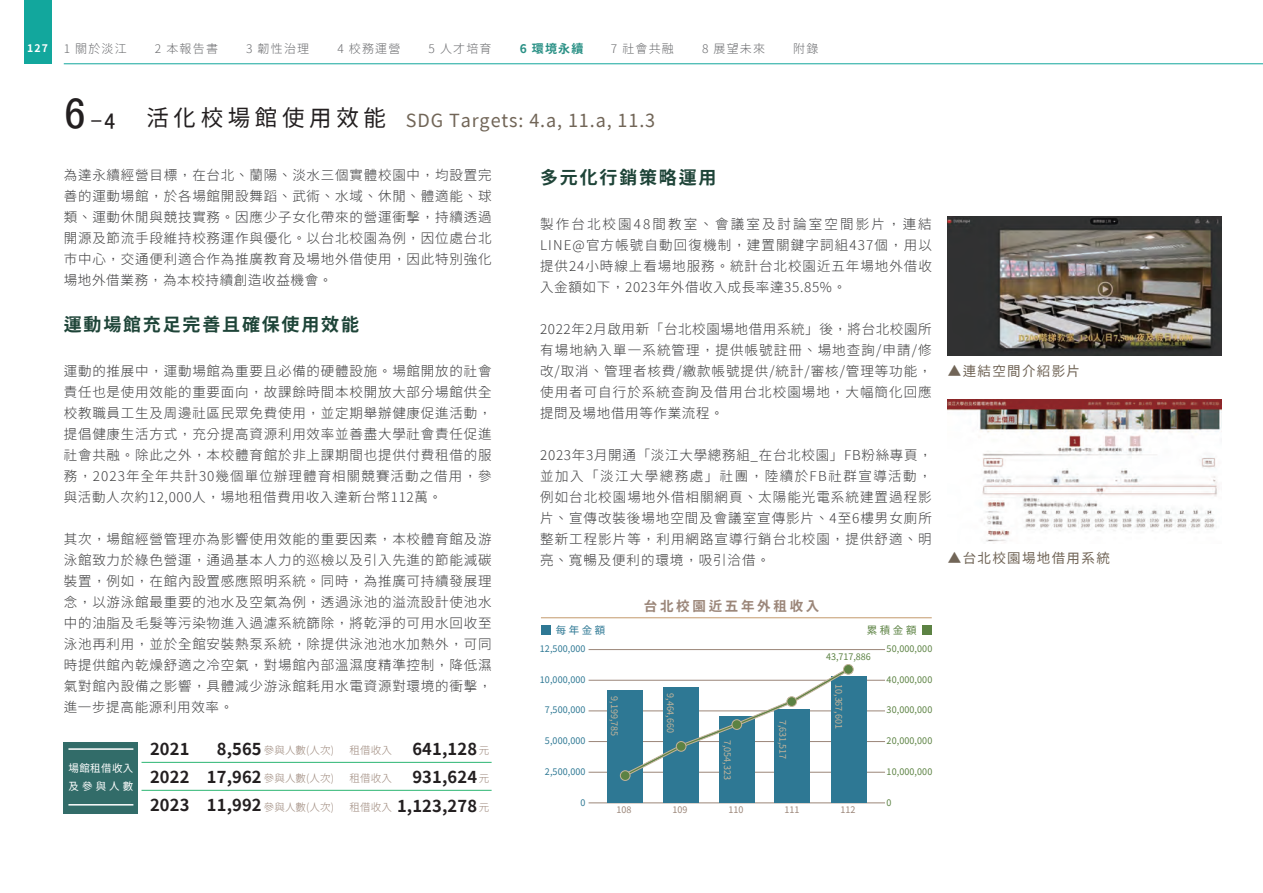
<style>
.page{position:relative;width:1263px;height:893px;background:#fff}
.page>*{position:absolute;margin:0;border:0;box-sizing:border-box;transform-origin:0 0}
.t1{font:22.5px "MS P Gothic";color:#231f20}
.t2{font:18px "Taipei Sans TC Beta";letter-spacing:.05em;color:#716557}
.t3{font:700 18px "Taipei Sans TC Beta";letter-spacing:.1em;color:#1e4438}
.t4{font:700 16.5px "Taipei Sans TC Beta";letter-spacing:.01em;color:#231f20}
.t5{font:300 13.5px/21px "Taipei Sans TC Beta";letter-spacing:.06em;color:#3e3e3f;text-align:justify}
.t6{font:13.5px "Taipei Sans TC Beta";letter-spacing:.1em;color:#716557}
.t7{font:700 13.5px "Taipei Sans TC Beta";letter-spacing:.2em;color:#9b8679}
.t8{font:300 12px "Taipei Sans TC Beta";letter-spacing:.1em;color:#6c6d70}
.t9{font:700 12px "Taipei Sans TC Beta";color:#299085}
.t10{font:300 10.5px "Taipei Sans TC Beta";letter-spacing:.01em;color:#9b8679}
.t11{font:10.5px/18px "Taipei Sans TC Beta";letter-spacing:.04em;color:#fff}
.t12{font:10.5px "Taipei Sans TC Beta";color:#2e7894}
.t13{font:10.5px "Taipei Sans TC Beta";color:#5c8243}
.t14{font:700 10.5px "Taipei Sans TC Beta";color:#fff}
.t15{font:9px "Taipei Sans TC Beta";letter-spacing:.01em;color:#5c8243}
.t16{font:9px "Taipei Sans TC Beta";letter-spacing:.01em;color:#2e7894}
.t17{font:9px "Taipei Sans TC Beta";letter-spacing:-.005em;color:#c3b49b}
.t18{font:9px "Taipei Sans TC Beta";letter-spacing:.01em;color:#9b8679}
.s1{font-size:45px}
.s2{font-size:22.5px;color:#231f20}
.s3{font-weight:700;font-size:16.5px;color:#231f20}
.s4{font-weight:300;font-size:10.5px;color:#9b8679}
</style>
<div class="page">
<div style="left:64px;top:742px;width:74px;height:72px;background:#326c69"></div>
<div style="left:24px;top:0;width:27px;height:64px;background:#12a79d"></div>
<hr style="left:64px;top:63px;width:1199px;height:1px;background:#12a79d">
<hr style="left:142px;top:762px;width:350px;height:1px;background:#2bb572">
<hr style="left:142px;top:790px;width:350px;height:1px;background:#2bb572">
<hr style="left:68px;top:748px;width:65px;height:2px;background:#fff">
<hr style="left:68px;top:804px;width:65px;height:1px;background:#fff">
<hr style="left:588px;top:649px;width:297px;height:1px;background:#9b8679">
<hr style="left:541px;top:617px;width:391px;height:1px;background:#c39a6b">
<hr style="left:588px;top:680px;width:297px;height:1px;background:#9b8679">
<hr style="left:588px;top:711px;width:297px;height:1px;background:#9b8679">
<hr style="left:588px;top:741px;width:297px;height:1px;background:#9b8679">
<hr style="left:588px;top:772px;width:297px;height:1px;background:#9b8679">
<hr style="left:588px;top:802px;width:297px;height:1px;background:#9b8679">
<div style="left:541px;top:625px;width:10px;height:10px;background:#2e7894"></div>
<div style="left:922px;top:625px;width:10px;height:10px;background:#5c8243"></div>
<div style="left:607px;top:690px;width:35px;height:113px;background:#2e7894"></div>
<div style="left:663px;top:687px;width:36px;height:116px;background:#2e7894"></div>
<div style="left:719px;top:717px;width:36px;height:86px;background:#2e7894"></div>
<div style="left:774px;top:710px;width:36px;height:93px;background:#2e7894"></div>
<div style="left:831px;top:676px;width:35px;height:127px;background:#2e7894"></div>
<svg style="left:624px;top:670px;width:225px;height:107px"></svg>
<div style="left:620px;top:771px;width:10px;height:9px;background:#5c8243;border-radius:50%"></div>
<div style="left:620px;top:770px;width:10px;height:11px;border:1px solid #c3b49b;border-radius:50%"></div>
<div style="left:676px;top:741px;width:10px;height:10px;background:#5c8243;border-radius:50%"></div>
<div style="left:676px;top:741px;width:10px;height:10px;border:1px solid #c3b49b;border-radius:50%"></div>
<div style="left:732px;top:720px;width:10px;height:9px;background:#5c8243;border-radius:50%"></div>
<div style="left:732px;top:719px;width:10px;height:11px;border:1px solid #c3b49b;border-radius:50%"></div>
<div style="left:787px;top:697px;width:9px;height:9px;background:#5c8243;border-radius:50%"></div>
<div style="left:787px;top:696px;width:10px;height:11px;border:1px solid #c3b49b;border-radius:50%"></div>
<div style="left:843px;top:664px;width:10px;height:10px;background:#5c8243;border-radius:50%"></div>
<div style="left:843px;top:664px;width:10px;height:10px;border:1px solid #c3b49b;border-radius:50%"></div>
<img style="left:948px;top:217px;width:274px;height:139px">
<img style="left:948px;top:399px;width:274px;height:143px">
<p class="t14" style="left:27px;top:42px;width:22px">127</p>
<p class="t8" style="left:64px;top:42px;width:65px">1 關於淡江</p>
<p class="t8" style="left:155px;top:42px;width:65px">2 本報告書</p>
<p class="t8" style="left:246px;top:42px;width:65px">3 韌性治理</p>
<p class="t8" style="left:337px;top:42px;width:65px">4 校務運營</p>
<p class="t8" style="left:428px;top:42px;width:65px">5 人才培育</p>
<p class="t9" style="left:520px;top:42px;width:65px">6 環境永續</p>
<p class="t8" style="left:611px;top:42px;width:65px">7 社會共融</p>
<p class="t8" style="left:702px;top:42px;width:65px">8 展望未來</p>
<p class="t8" style="left:793px;top:42px;width:27px">附錄</p>
<h1 class="t1" style="left:64px;top:110px;width:53px"><span class="s1">6</span>-4</h1>
<h2 class="t2" style="left:147px;top:111px;width:510px"><span class="s2">活化校場館使用效能</span> SDG Targets: 4.a, 11.a, 11.3</h2>
<p class="t5" style="left:64px;top:165px;width:429px">為達永續經營目標，在台北、蘭陽、淡水三個實體校園中，均設置完善的運動場館，於各場館開設舞蹈、武術、水域、休閒、體適能、球類、運動休閒與競技實務。因應少子女化帶來的營運衝擊，持續透過開源及節流手段維持校務運作與優化。以台北校園為例，因位處台北市中心，交通便利適合作為推廣教育及場地外借使用，因此特別強化場地外借業務，為本校持續創造收益機會。</p>
<h2 class="t3" style="left:64px;top:314px;width:297px">運動場館充足完善且確保使用效能</h2>
<p class="t5" style="left:64px;top:361px;width:429px">運動的推展中，運動場館為重要且必備的硬體設施。場館開放的社會責任也是使用效能的重要面向，故課餘時間本校開放大部分場館供全校教職員工生及周邊社區民眾免費使用，並定期舉辦健康促進活動，提倡健康生活方式，充分提高資源利用效率並善盡大學社會責任促進社會共融。除此之外，本校體育館於非上課期間也提供付費租借的服務，2023年全年共計30幾個單位辦理體育相關競賽活動之借用，參與活動人次約12,000人，場地租借費用收入達新台幣112萬。</p>
<p class="t5" style="left:64px;top:529px;width:429px">其次，場館經營管理亦為影響使用效能的重要因素，本校體育館及游泳館致力於綠色營運，通過基本人力的巡檢以及引入先進的節能減碳裝置，例如，在館內設置感應照明系統。同時，為推廣可持續發展理念，以游泳館最重要的池水及空氣為例，透過泳池的溢流設計使池水中的油脂及毛髮等污染物進入過濾系統篩除，將乾淨的可用水回收至泳池再利用，並於全館安裝熱泵系統，除提供泳池池水加熱外，可同時提供館內乾燥舒適之冷空氣，對場館內部溫濕度精準控制，降低濕氣對館內設備之影響，具體減少游泳館耗用水電資源對環境的衝擊，進一步提高能源利用效率。</p>
<p class="t11" style="left:68px;top:759px;width:66px">場館租借收入及參與人數</p>
<p class="t4" style="left:150px;top:739px;width:41px">2021</p>
<p class="t10" style="left:217px;top:745px;width:119px"><span class="s3">8,565</span> 參與人數(人次)</p>
<p class="t4" style="left:412px;top:740px;width:66px">641,128</p>
<p class="t4" style="left:150px;top:767px;width:186px">2022 17,962 <span class="s4">參與人數(人次)</span></p>
<p class="t10" style="left:349px;top:773px;width:44px">租借收入</p>
<p class="t10" style="left:457px;top:773px;width:33px">　　元</p>
<p class="t10" style="left:349px;top:745px;width:44px">租借收入</p>
<p class="t10" style="left:457px;top:745px;width:33px">　　元</p>
<p class="t4" style="left:412px;top:768px;width:66px">931,624</p>
<p class="t4" style="left:150px;top:796px;width:186px">2023 11,992 <span class="s4">參與人數(人次)</span></p>
<p class="t10" style="left:349px;top:801px;width:44px">租借收入</p>
<p class="t10" style="left:457px;top:801px;width:33px">　　元</p>
<p class="t4" style="left:397px;top:796px;width:82px">1,123,278</p>
<h2 class="t3" style="left:540px;top:167px;width:178px">多元化行銷策略運用</h2>
<p class="t5" style="left:540px;top:214px;width:393px">製作台北校園48間教室、會議室及討論室空間影片，連結LINE@官方帳號自動回復機制，建置關鍵字詞組437個，用以提供24小時線上看場地服務。統計台北校園近五年場地外借收入金額如下，2023年外借收入成長率達35.85%。</p>
<p class="t5" style="left:540px;top:319px;width:393px">2022年2月啟用新「台北校園場地借用系統」後，將台北校園所有場地納入單一系統管理，提供帳號註冊、場地查詢/申請/修改/取消、管理者核費/繳款帳號提供/統計/審核/管理等功能，使用者可自行於系統查詢及借用台北校園場地，大幅簡化回應提問及場地借用等作業流程。</p>
<p class="t5" style="left:540px;top:445px;width:393px">2023年3月開通「淡江大學總務組_在台北校園」FB粉絲專頁，並加入「淡江大學總務處」社團，陸續於FB社群宣導活動，例如台北校園場地外借相關網頁、太陽能光電系統建置過程影片、宣傳改裝後場地空間及會議室宣傳影片、4至6樓男女廁所整新工程影片等，利用網路宣導行銷台北校園，提供舒適、明亮、寬暢及便利的環境，吸引洽借。</p>
<p class="t7" style="left:644px;top:598px;width:177px">台北校園近五年外租收入</p>
<p class="t12" style="left:556px;top:624px;width:51px">每年金額</p>
<p class="t13" style="left:867px;top:624px;width:51px">累積金額</p>
<p class="t16" style="left:540px;top:643px;width:47px">12,500,000</p>
<p class="t16" style="left:540px;top:674px;width:47px">10,000,000</p>
<p class="t16" style="left:545px;top:705px;width:42px">7,500,000</p>
<p class="t16" style="left:545px;top:736px;width:42px">5,000,000</p>
<p class="t16" style="left:545px;top:766px;width:42px">2,500,000</p>
<p class="t16" style="left:581px;top:797px;width:6px">0</p>
<p class="t17" style="left:619px;top:696px;width:41px;rotate:90deg">9,199,785</p>
<p class="t17" style="left:676px;top:693px;width:41px;rotate:90deg">9,464,660</p>
<p class="t17" style="left:732px;top:740px;width:41px;rotate:90deg">7,054,323</p>
<p class="t17" style="left:788px;top:720px;width:41px;rotate:90deg">7,631,517</p>
<p class="t15" style="left:826px;top:651px;width:46px">43,717,886</p>
<p class="t17" style="left:844px;top:684px;width:46px;rotate:90deg">10,367,601</p>
<p class="t18" style="left:616px;top:805px;width:17px">108</p>
<p class="t18" style="left:672px;top:805px;width:17px">109</p>
<p class="t18" style="left:728px;top:805px;width:17px">110</p>
<p class="t18" style="left:784px;top:805px;width:17px">111</p>
<p class="t18" style="left:840px;top:805px;width:17px">112</p>
<p class="t15" style="left:887px;top:643px;width:47px">50,000,000</p>
<p class="t15" style="left:887px;top:674px;width:47px">40,000,000</p>
<p class="t15" style="left:887px;top:705px;width:47px">30,000,000</p>
<p class="t15" style="left:887px;top:736px;width:47px">20,000,000</p>
<p class="t15" style="left:887px;top:766px;width:47px">10,000,000</p>
<p class="t15" style="left:887px;top:797px;width:6px">0</p>
<p class="t6" style="left:948px;top:363px;width:134px">▲連結空間介紹影片</p>
<p class="t6" style="left:948px;top:551px;width:163px">▲台北校園場地借用系統</p>
</div>
